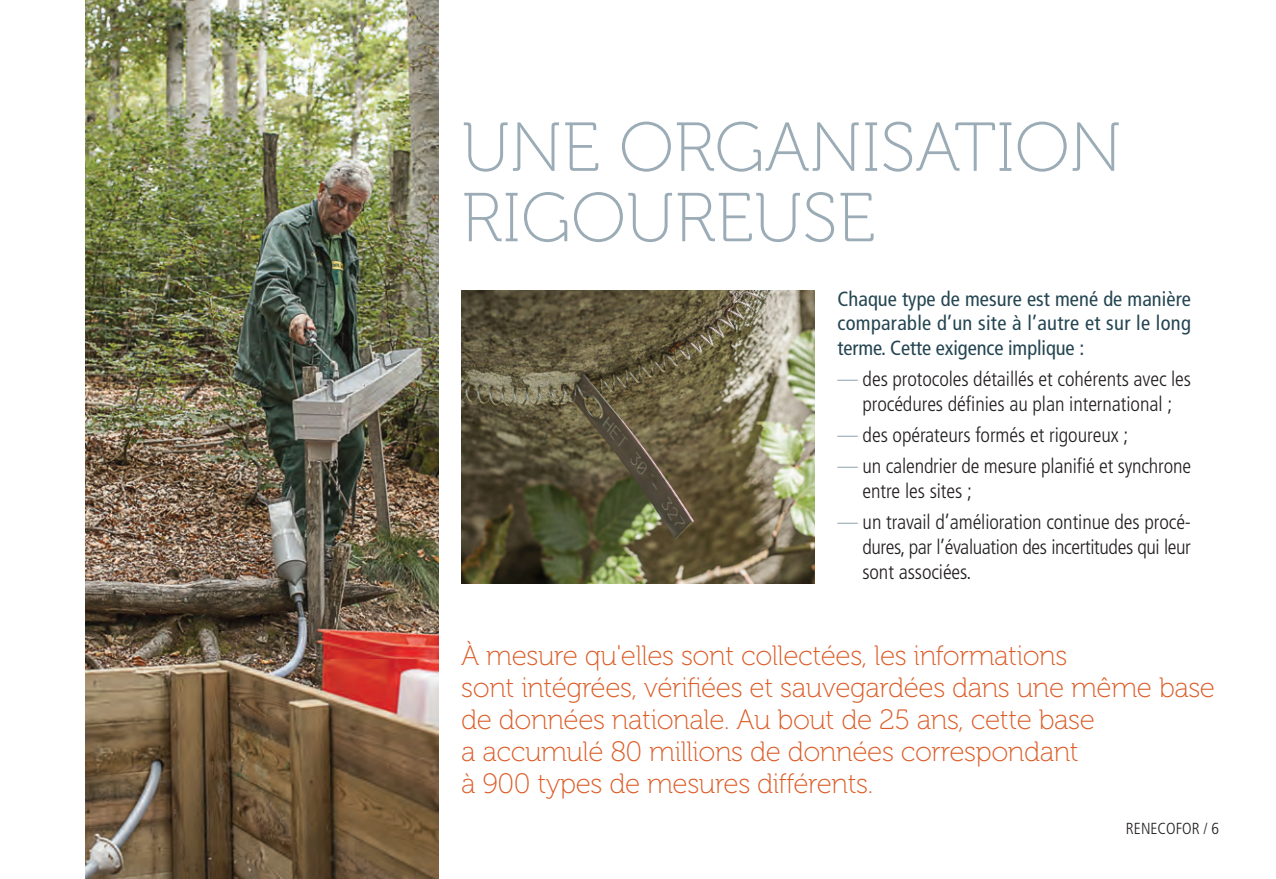
<style>
.page{position:relative;width:1276px;height:879px;background:#fff}
.page>*{position:absolute;margin:0;border:0;box-sizing:border-box;transform-origin:0 0}
.t1{font:69.2px/70.4px "Museo 100";color:#9bacb6}
.t2{font:28px/32px "Museo 100";letter-spacing:-.015em;color:#db5c27}
.t3{font:300 condensed 20.4px/25px "Frutiger LT Std";letter-spacing:-.005em;color:#231f20;text-align:center}
.t4{font:condensed 20.4px/24.4px "Frutiger LT Std";letter-spacing:-.005em;color:#244552;text-align:justify}
.t5{font:300 condensed 16px "Frutiger LT Std";color:#231f20}
.s1{color:#9bacb6}
</style>
<div class="page">
<img style="left:85px;top:0;width:353px;height:879px">
<img style="left:461px;top:290px;width:353px;height:293px">
<h1 class="t1" style="left:461px;top:118px;width:662px">une organisation rigoureuse</h1>
<p class="t4" style="left:837px;top:288px;width:355px">Chaque type de mesure est mené de manière comparable d’un site à l’autre et sur le long terme. Cette exigence implique :</p>
<p class="t3" style="left:837px;top:368px;width:355px"><span class="s1">—</span> des protocoles détaillés et cohérents avec les procédures définies au plan international ;</p>
<p class="t3" style="left:837px;top:424px;width:293px"><span class="s1">—</span> des opérateurs formés et rigoureux ;</p>
<p class="t3" style="left:862px;top:455px;width:330px;text-align:left;text-indent:-25px"><span class="s1">—</span> un calendrier de mesure planifié et synchrone entre les sites ;</p>
<p class="t3" style="left:862px;top:511px;width:330px;text-align:justify;text-indent:-25px"><span class="s1">—</span> un travail d’amélioration continue des procé&shy;dures, par l’évaluation des incertitudes qui leur sont associées.</p>
<p class="t2" style="left:461px;top:642px;width:755px">À mesure qu'elles sont collectées, les informations<br>sont intégrées, vérifiées et sauvegardées dans une même base de données nationale. au bout de 25 ans, cette base<br>a accumulé 80 millions de données correspondant<br>à 900 types de mesures différents.</p>
<p class="t5" style="left:1126px;top:822px;width:95px">RENECOFOR / 6</p>
</div>
